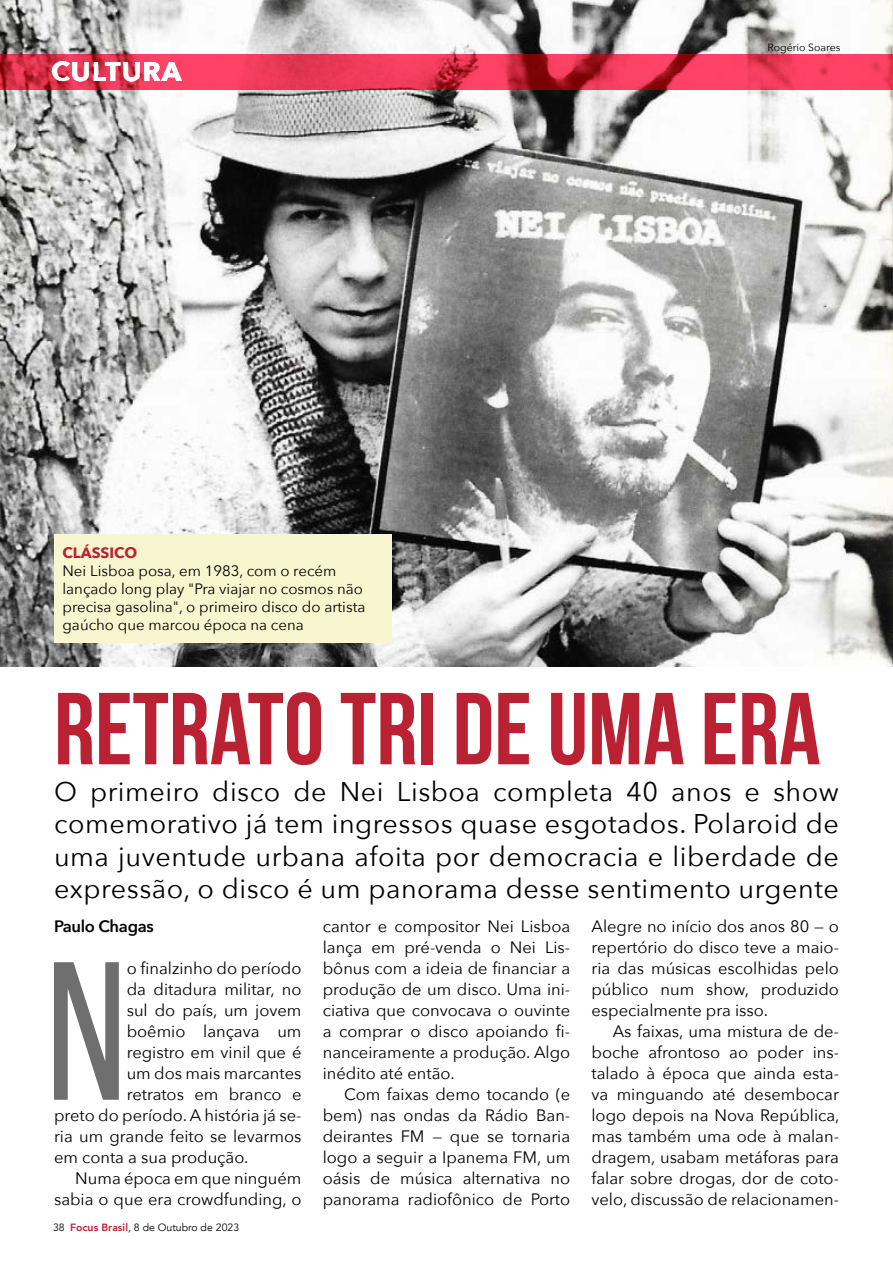
<style>
.page{position:relative;width:893px;height:1263px;background:#fff}
.page>*{position:absolute;margin:0;border:0;box-sizing:border-box;transform-origin:0 0}
.t1{font:196.5px "Bebas Neue";color:#706f6f}
.t2{font:700 102px "Bebas Neue";color:#ba2234}
.t3{font:27px/32.4px "Avenir Next";letter-spacing:.02em;color:#000;text-align:justify}
.t4{font:700 27px "Avenir Next";letter-spacing:.04em;color:#fff}
.t5{font:16.5px/21px "Avenir Next";color:#000;text-align:justify}
.t6{font:600 16.5px "Avenir Next";letter-spacing:-.02em;color:#000}
.t7{font:15px/18px "Avenir Next";color:#000}
.t8{font:700 15px "Avenir Next";color:#ba2234}
.t9{font:10.5px "Avenir";color:#000}
.t10{font:10.5px "Avenir Next";color:#000}
.s1{font-weight:800;color:#ba2234}
</style>
<div class="page">
<img style="left:0;top:0;width:893px;height:666px">
<div style="left:54px;top:534px;width:338px;height:108px;background:#f8f6cf"></div>
<svg style="left:0;top:54px;width:893px;height:35px"></svg>
<h3 class="t4" style="left:51px;top:48px;width:132px">CULTURA</h3>
<p class="t8" style="left:63px;top:540px;width:76px">CLÁSSICO</p>
<p class="t7" style="left:63px;top:561px;width:304px">Nei Lisboa posa, em 1983, com o recém lançado long play "Pra viajar no cosmos não precisa gasolina", o primeiro disco do artista gaúcho que marcou época na cena</p>
<p class="t10" style="left:768px;top:38px;width:74px">Rogério Soares</p>
<h2 class="t2" style="left:54px;top:673px;width:768px">RETRATO TRI DE UMA ERA</h2>
<h3 class="t3" style="left:54px;top:774px;width:786px">O primeiro disco de Nei Lisboa completa 40 anos e show comemorativo já tem ingressos quase esgotados. Polaroid de uma juventude urbana afoita por democracia e liberdade de expressão, o disco é um panorama desse sentimento urgente</h3>
<p class="t6" style="left:54px;top:912px;width:101px">Paulo Chagas</p>
<h1 class="t1" style="left:46px;top:925px;width:82px">N</h1>
<p class="t5" style="left:127px;top:957px;width:176px">o finalzinho do período</p>
<p class="t5" style="left:127px;top:978px;width:176px">da ditadura militar, no</p>
<p class="t5" style="left:127px;top:999px;width:176px">sul do país, um jovem</p>
<p class="t5" style="left:127px;top:1020px;width:176px">boêmio lançava um</p>
<p class="t5" style="left:127px;top:1041px;width:176px">registro em vinil que é</p>
<p class="t5" style="left:127px;top:1062px;width:176px">um dos mais marcantes</p>
<p class="t5" style="left:127px;top:1083px;width:176px">retratos em branco e</p>
<p class="t5" style="left:54px;top:1104px;width:249px">preto do período. A história já se-</p>
<p class="t5" style="left:54px;top:1125px;width:249px">ria um grande feito se levarmos</p>
<p class="t5" style="left:54px;top:1146px;width:196px">em conta a sua produção.</p>
<p class="t5" style="left:75px;top:1167px;width:228px">Numa época em que ninguém</p>
<p class="t5" style="left:54px;top:1188px;width:249px">sabia o que era crowdfunding, o</p>
<p class="t9" style="left:53px;top:1221px;width:188px">38 <span class="s1">Focus Brasil</span>, 8 de Outubro de 2023</p>
<p class="t5" style="left:323px;top:915px;width:249px">cantor e compositor Nei Lisboa lança em pré-venda o Nei Lis&shy;bônus com a ideia de financiar a produção de um disco. Uma ini&shy;ciativa que convocava o ouvinte a comprar o disco apoiando fi&shy;nanceiramente a produção. Algo inédito até então.</p>
<p class="t5" style="left:323px;top:1083px;width:249px;text-indent:21px">Com faixas demo tocando (e bem) nas ondas da Rádio Ban&shy;deirantes FM — que se tornaria logo a seguir a Ipanema FM, um oásis de música alternativa no panorama radiofônico de Porto</p>
<p class="t5" style="left:591px;top:915px;width:249px">Alegre no início dos anos 80 — o repertório do disco teve a maio&shy;ria das músicas escolhidas pelo público num show, produzido especialmente pra isso.</p>
<p class="t5" style="left:591px;top:1020px;width:249px;text-indent:21px">As faixas, uma mistura de de&shy;boche afrontoso ao poder ins&shy;talado à época que ainda esta&shy;va minguando até desembocar logo depois na Nova República, mas também uma ode à malan&shy;dragem, usabam metáforas para falar sobre drogas, dor de coto&shy;velo, discussão de relacionamen-</p>
</div>
